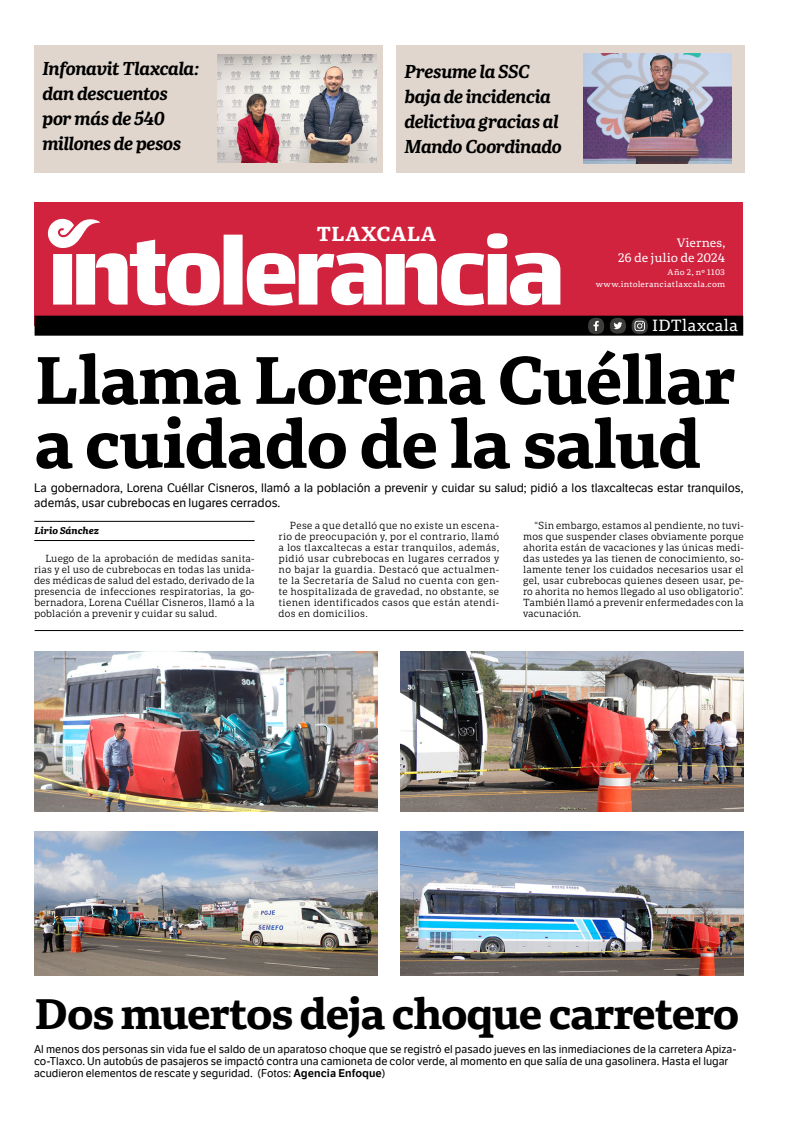
<style>
.page{position:relative;width:792px;height:1134px;background:#fff}
.page>*{position:absolute;margin:0;border:0;box-sizing:border-box;transform-origin:0 0}
.CABEZA_segunda{font:700 66px "Portada Text";letter-spacing:-.02em;color:#000}
.CABEZA_segunda-2{font:700 42.1px "Portada Text";letter-spacing:-.03em;color:#000}
.TITULO_MENOR_3{font:700 20px "Portada Text";letter-spacing:.025em;color:#fff}
.TITULO_MENOR_3-2{font:italic 700 18px "Portada";letter-spacing:-.03em;color:#000}
.t1{font:16px "Portada Text";letter-spacing:-.01em;color:#fff}
.t2{font:12px/15px "LFT Etica";color:#000}
.t3{font:12px "Portada Text";letter-spacing:-.01em;color:#fff}
.Sumario{font:11px/12px "LFT Etica";color:#000}
.TEXTO{font:10px/11px "LFT Etica Sheriff";letter-spacing:.01em;color:#000;text-align:justify}
.NOMBRE__articulo{font:italic 700 9.5px "Portada Text";letter-spacing:-.01em;color:#000}
.t4{font:8px "Portada Text";letter-spacing:.025em;color:#fff}
.s1{font-weight:600}
</style>
<div class="page">
<div style="left:35px;top:202px;width:708px;height:124px;background:#d1223e"></div>
<div style="left:35px;top:316px;width:708px;height:20px;background:#000"></div>
<div style="left:224px;top:235px;width:19px;height:70px;background:#fff"></div>
<svg style="left:247px;top:233px;width:313px;height:72px"></svg>
<svg style="left:48px;top:218px;width:172px;height:87px"></svg>
<div style="left:588px;top:318px;width:16px;height:16px;background:#3d3d3b;border-radius:50%"></div>
<svg style="left:594px;top:321px;width:5px;height:10px"></svg>
<div style="left:610px;top:318px;width:16px;height:16px;background:#3d3d3b;border-radius:50%"></div>
<svg style="left:614px;top:322px;width:8px;height:7px"></svg>
<svg style="left:632px;top:318px;width:16px;height:16px"></svg>
<svg style="left:634px;top:321px;width:11px;height:10px"></svg>
<hr style="left:34px;top:521px;width:221px;height:1px;background:#000">
<hr style="left:34px;top:540px;width:221px;height:1px;background:#000">
<hr style="left:35px;top:630px;width:708px;height:1px;background:#000">
<div style="left:34px;top:45px;width:349px;height:128px;background:#e0d6ce"></div>
<div style="left:396px;top:45px;width:349px;height:128px;background:#e0d6ce"></div>
<img style="left:217px;top:54px;width:160px;height:109px">
<img style="left:583px;top:54px;width:149px;height:109px">
<img style="left:34px;top:651px;width:344px;height:160px">
<img style="left:400px;top:651px;width:344px;height:160px">
<img style="left:34px;top:831px;width:344px;height:144px">
<img style="left:400px;top:831px;width:344px;height:144px">
<p class="TITULO_MENOR_3-2" style="left:43px;top:56px;width:158px">Infonavit Tlaxcala:</p>
<p class="TITULO_MENOR_3-2" style="left:43px;top:81px;width:127px">dan descuentos</p>
<p class="TITULO_MENOR_3-2" style="left:43px;top:106px;width:124px">por más de 540</p>
<p class="TITULO_MENOR_3-2" style="left:43px;top:131px;width:140px">millones de pesos</p>
<p class="TITULO_MENOR_3-2" style="left:404px;top:59px;width:127px">Presume la SSC</p>
<p class="TITULO_MENOR_3-2" style="left:404px;top:84px;width:148px">baja de incidencia</p>
<p class="TITULO_MENOR_3-2" style="left:404px;top:109px;width:156px">delictiva gracias al</p>
<p class="TITULO_MENOR_3-2" style="left:404px;top:134px;width:159px">Mando Coordinado</p>
<p class="TITULO_MENOR_3" style="left:317px;top:219px;width:121px">TLAXCALA</p>
<p class="t3" style="left:677px;top:234px;width:50px">Viernes,</p>
<p class="t3" style="left:618px;top:249px;width:109px">26 de julio de 2024</p>
<p class="t4" style="left:668px;top:267px;width:59px">Año 2, nº 1103</p>
<p class="t4" style="left:596px;top:279px;width:131px">www.intoleranciatlaxcala.com</p>
<p class="t1" style="left:652px;top:315px;width:88px">IDTlaxcala</p>
<p class="CABEZA_segunda" style="left:34px;top:331px;width:703px">Llama Lorena Cuéllar</p>
<p class="CABEZA_segunda" style="left:34px;top:395px;width:668px">a cuidado de la salud</p>
<p class="t2" style="left:34px;top:480px;width:711px">La gobernadora, Lorena Cuéllar Cisneros, llamó a la población a prevenir y cuidar su salud; pidió a los tlaxcaltecas estar tranquilos, además, usar cubrebocas en lugares cerrados.</p>
<p class="NOMBRE__articulo" style="left:34px;top:524px;width:66px">Lirio Sánchez</p>
<p class="TEXTO" style="left:34px;top:553px;width:222px;text-indent:11px">Luego de la aprobación de medidas sanita&shy;rias y el uso de cubrebocas en todas las unida&shy;des médicas de salud del estado, derivado de la presencia de infecciones respiratorias, la go&shy;bernadora, Lorena Cuéllar Cisneros, llamó a la población a prevenir y cuidar su salud.</p>
<p class="TEXTO" style="left:279px;top:520px;width:222px;text-indent:11px">Pese a que detalló que no existe un escena&shy;rio de preocupación y, por el contrario, llamó a los tlaxcaltecas a estar tranquilos, además, pidió usar cubrebocas en lugares cerrados y no bajar la guardia. Destacó que actualmen&shy;te la Secretaría de Salud no cuenta con gen&shy;te hospitalizada de gravedad, no obstante, se tienen identificados casos que están atendi&shy;dos en domicilios.</p>
<p class="TEXTO" style="left:523px;top:520px;width:222px;text-indent:11px">“Sin embargo, estamos al pendiente, no tuvi&shy;mos que suspender clases obviamente porque ahorita están de vacaciones y las únicas medi&shy;das ustedes ya las tienen de conocimiento, so&shy;lamente tener los cuidados necesarios usar el gel, usar cubrebocas quienes deseen usar, pe&shy;ro ahorita no hemos llegado al uso obligatorio”.<br>También llamó a prevenir enfermedades con la vacunación.</p>
<p class="CABEZA_segunda-2" style="left:35px;top:983px;width:706px">Dos muertos deja choque carretero</p>
<p class="Sumario" style="left:34px;top:1043px;width:704px">Al menos dos personas sin vida fue el saldo de un aparatoso choque que se registró el pasado jueves en las inmediaciones de la carretera Apiza&shy;co-Tlaxco. Un autobús de pasajeros se impactó contra una camioneta de color verde, al momento en que salía de una gasolinera. Hasta el lugar acudieron elementos de rescate y seguridad. (Fotos: <span class="s1">Agencia Enfoque</span>)</p>
</div>
